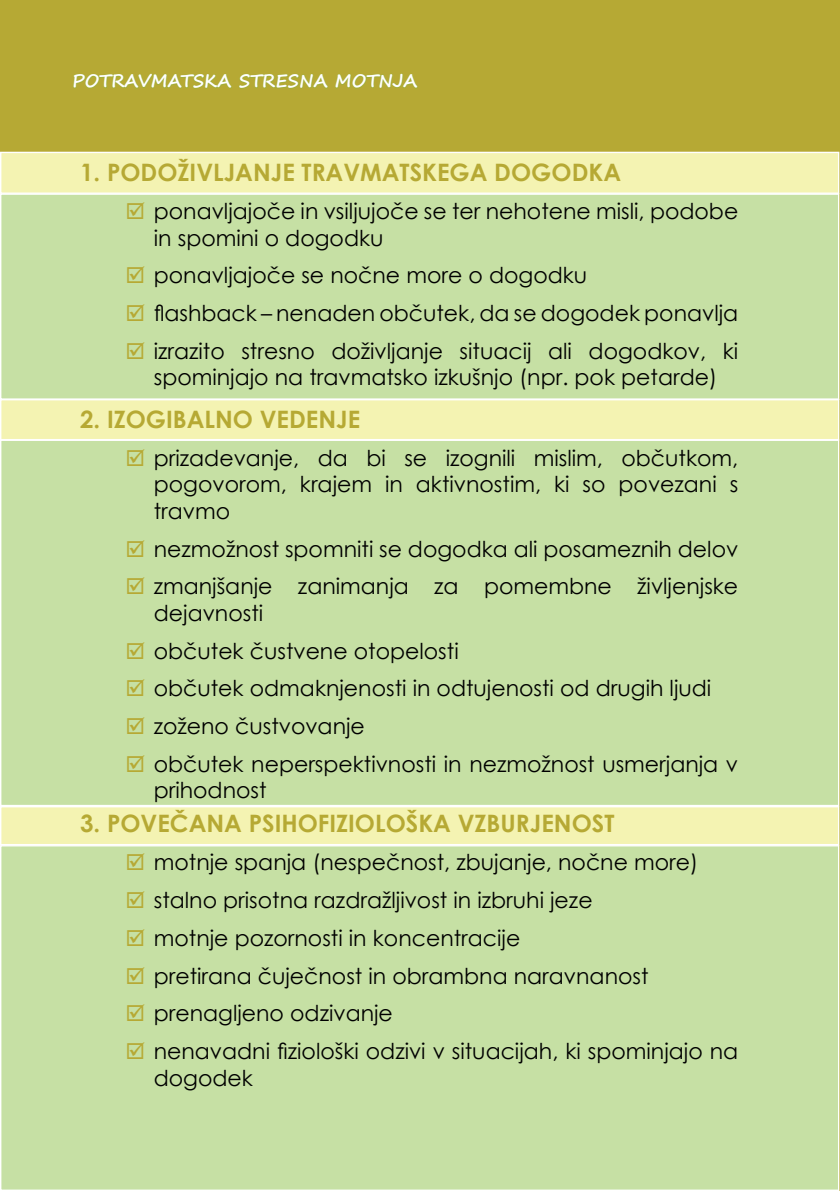
<style>
.page{position:relative;width:840px;height:1191px;background:#fff}
.page>*{position:absolute;margin:0;border:0;box-sizing:border-box;transform-origin:0 0}
.t1{font:700 24px "Century Gothic";color:#b6a934}
.t2{font:22px/37.8px "Century Gothic";color:#000}
.t3{font:700 18px "Segoe Print";color:#fff}
</style>
<div class="page">
<div style="left:0;top:0;width:839px;height:1191px;background:#b6a934"></div>
<div style="left:1px;top:194px;width:837px;height:205px;background:#c6e0a4"></div>
<div style="left:1px;top:440px;width:837px;height:365px;background:#c6e0a4"></div>
<div style="left:1px;top:845px;width:837px;height:345px;background:#c6e0a4"></div>
<div style="left:1px;top:152px;width:837px;height:41px;background:#f4f3b2"></div>
<div style="left:0;top:152px;width:838px;height:42px;border:1px solid #fff"></div>
<div style="left:1px;top:400px;width:837px;height:40px;background:#f4f3b2"></div>
<div style="left:0;top:399px;width:838px;height:41px;border:1px solid #fff"></div>
<div style="left:1px;top:806px;width:837px;height:38px;background:#f4f3b2"></div>
<div style="left:0;top:806px;width:838px;height:39px;border:1px solid #fff"></div>
<svg style="left:73px;top:73px;width:345px;height:16px"></svg>
<p class="t3" style="left:72px;top:64px;width:346px">POTRAVMATSKA STRESNA MOTNJA</p>
<p class="t1" style="left:80px;top:154px;width:542px">1. PODOŽIVLJANJE TRAVMATSKEGA DOGODKA</p>
<p class="t2" style="left:154px;top:198px;width:585px;line-height:26.4px">ponavljajoče in vsiljujoče se ter nehotene misli, podobe in spomini o dogodku</p>
<p class="t2" style="left:154px;top:256px;width:585px">ponavljajoče se nočne more o dogodku<br>flashback – nenaden občutek, da se dogodek ponavlja izrazito stresno doživljanje situacij ali dogodkov, ki</p>
<p class="t2" style="left:154px;top:358px;width:564px">spominjajo na travmatsko izkušnjo (npr. pok petarde)</p>
<p class="t1" style="left:80px;top:401px;width:281px">2. IZOGIBALNO VEDENJE</p>
<p class="t2" style="left:154px;top:444px;width:585px;line-height:26.4px;text-align:justify">prizadevanje, da bi se izognili mislim, občutkom, pogovorom, krajem in aktivnostim, ki so povezani s travmo</p>
<p class="t2" style="left:154px;top:529px;width:585px">nezmožnost spomniti se dogodka ali posameznih delov zmanjšanje zanimanja za pomembne življenjske</p>
<p class="t2" style="left:154px;top:593px;width:585px">dejavnosti<br>občutek čustvene otopelosti<br>občutek odmaknjenosti in odtujenosti od drugih ljudi zoženo čustvovanje<br>občutek neperspektivnosti in nezmožnost usmerjanja v</p>
<p class="t2" style="left:154px;top:771px;width:114px">prihodnost</p>
<p class="t1" style="left:80px;top:805px;width:535px">3. POVEČANA PSIHOFIZIOLOŠKA VZBURJENOST</p>
<p class="t2" style="left:154px;top:843px;width:585px">motnje spanja (nespečnost, zbujanje, nočne more) stalno prisotna razdražljivost in izbruhi jeze<br>motnje pozornosti in koncentracije<br>pretirana čuječnost in obrambna naravnanost prenagljeno odzivanje<br>nenavadni fiziološki odzivi v situacijah, ki spominjajo na</p>
<p class="t2" style="left:154px;top:1058px;width:101px">dogodek</p>
</div>
